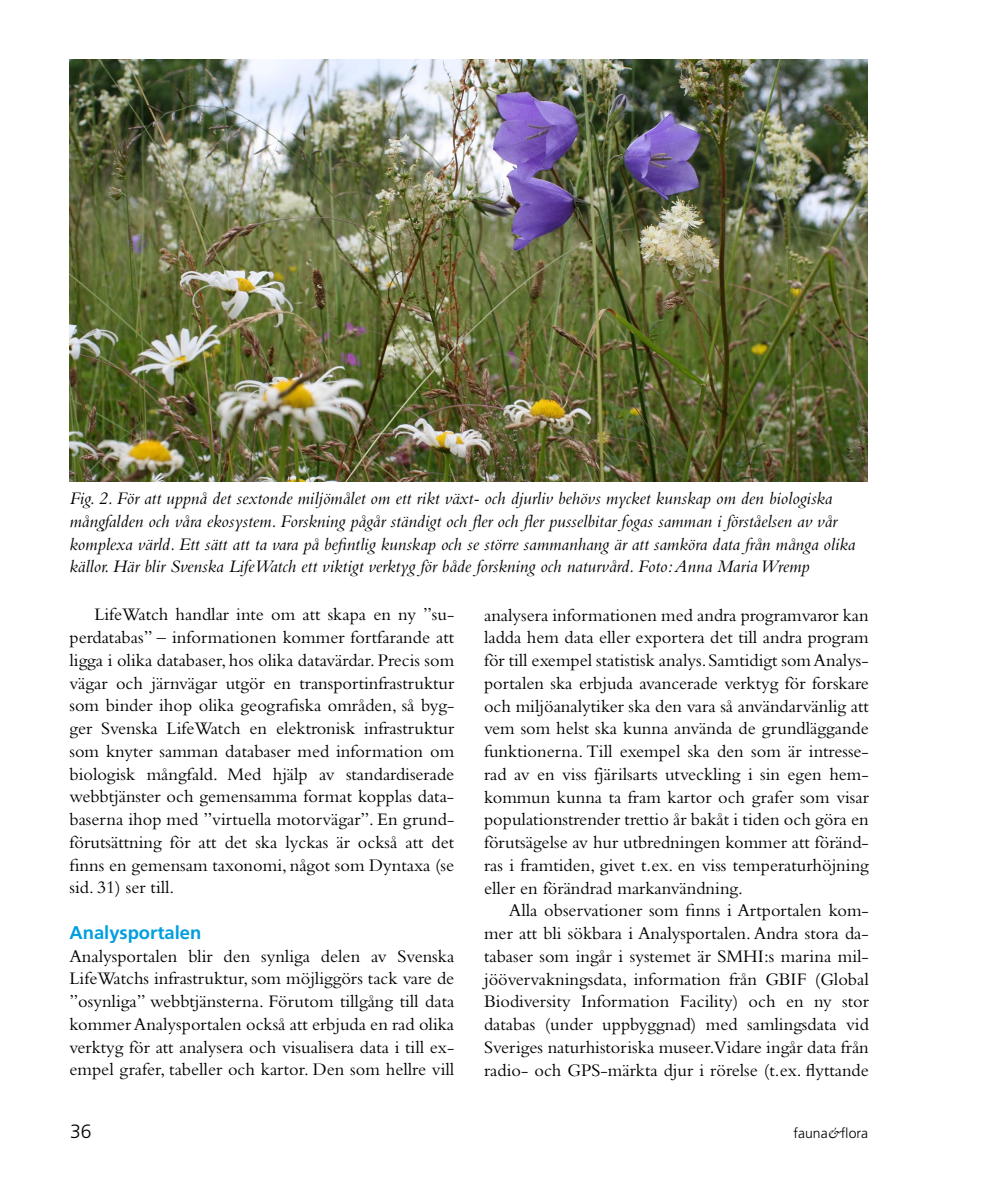
<style>
.page{position:relative;width:993px;height:1191px;background:#fff}
.page>*{position:absolute;margin:0;border:0;box-sizing:border-box;transform-origin:0 0}
.t1{font:300 19.25px "Frutiger LT Pro";color:#000}
.t2{font:18.38px/22.8px "Bembo";color:#000;text-align:justify}
.t3{font:italic 18.38px/22.8px "Bembo";color:#000}
.t4{font:700 18.38px "Frutiger LT Pro";color:#009edf}
.t5{font:300 14px "Frutiger LT Pro";color:#000}
.s1{font-family:"Sabon";font-weight:400;font-style:italic}
</style>
<div class="page">
<img style="left:69px;top:60px;width:797px;height:421px">
<p class="t3" style="left:69px;top:486px;width:787px">Fig. 2. För att uppnå det sextonde miljömålet om ett rikt växt- och djurliv behövs mycket kunskap om den biologiska mångfalden och våra ekosystem. Forskning pågår ständigt och fler och fler pusselbitar fogas samman i förståelsen av vår komplexa värld. Ett sätt att ta vara på befintlig kunskap och se större sammanhang är att samköra data från många olika källor. Här blir Svenska LifeWatch ett viktigt verktyg för både forskning och naturvård. Foto: Anna Maria Wremp</p>
<p class="t2" style="left:69px;top:603px;width:386px;text-indent:25px">LifeWatch handlar inte om att skapa en ny ”su&shy;perdatabas” – informationen kommer fortfarande att ligga i olika databaser, hos olika datavärdar. Precis som vägar och järnvägar utgör en transportinfrastruktur som binder ihop olika geografiska områden, så byg&shy;ger Svenska LifeWatch en elektronisk infrastruktur som knyter samman databaser med information om biologisk mångfald. Med hjälp av standardiserade webbtjänster och gemensamma format kopplas data&shy;baserna ihop med ”virtuella motorvägar”. En grund&shy;förutsättning för att det ska lyckas är också att det finns en gemensam taxonomi, något som Dyntaxa (se sid. 31) ser till.</p>
<p class="t4" style="left:69px;top:921px;width:133px">Analysportalen</p>
<p class="t2" style="left:69px;top:944px;width:386px">Analysportalen blir den synliga delen av Svenska LifeWatchs infrastruktur, som möjliggörs tack vare de ”osynliga” webbtjänsterna. Förutom tillgång till data kommer Analysportalen också att erbjuda en rad olika verktyg för att analysera och visualisera data i till ex&shy;empel grafer, tabeller och kartor. Den som hellre vill</p>
<p class="t2" style="left:484px;top:603px;width:386px">analysera informationen med andra programvaror kan ladda hem data eller exportera det till andra program för till exempel statistisk analys. Samtidigt som Analys&shy;portalen ska erbjuda avancerade verktyg för forskare och miljöanalytiker ska den vara så användarvänlig att vem som helst ska kunna använda de grundläggande funktionerna. Till exempel ska den som är intresse&shy;rad av en viss fjärilsarts utveckling i sin egen hem&shy;kommun kunna ta fram kartor och grafer som visar populationstrender trettio år bakåt i tiden och göra en förutsägelse av hur utbredningen kommer att föränd&shy;ras i framtiden, givet t.ex. en viss temperaturhöjning eller en förändrad markanvändning.</p>
<p class="t2" style="left:484px;top:899px;width:386px;text-indent:25px">Alla observationer som finns i Artportalen kom&shy;mer att bli sökbara i Analysportalen. Andra stora da&shy;tabaser som ingår i systemet är SMHI:s marina mil&shy;jöövervakningsdata, information från GBIF (Global Biodiversity Information Facility) och en ny stor databas (under uppbyggnad) med samlingsdata vid Sveriges naturhistoriska museer.Vidare ingår data från radio- och GPS-märkta djur i rörelse (t.ex. flyttande</p>
<p class="t1" style="left:70px;top:1120px;width:23px">36</p>
<p class="t5" style="left:793px;top:1125px;width:76px">fauna<span class="s1">&amp;</span>flora</p>
</div>
